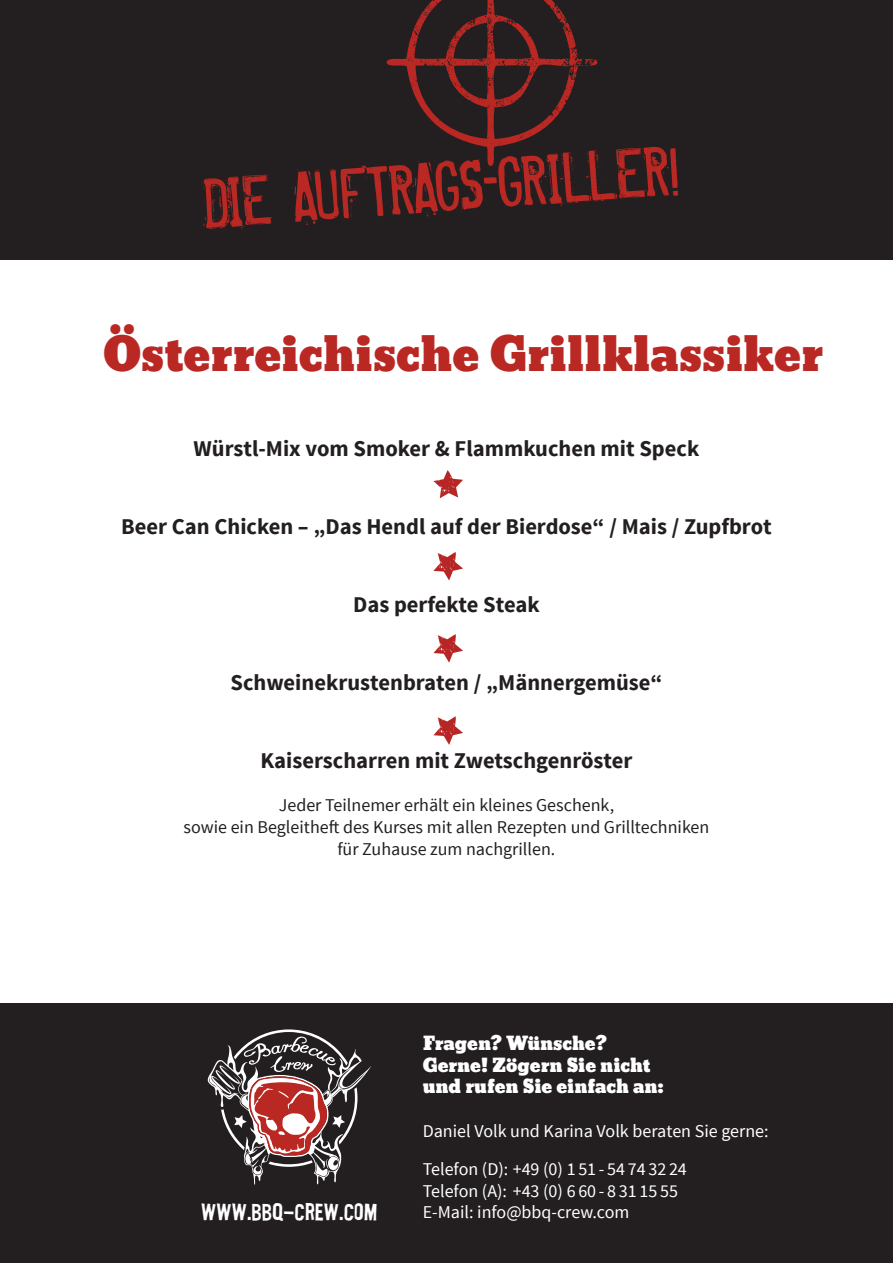
<style>
.page{position:relative;width:893px;height:1263px;background:#fff}
.page>*{position:absolute;margin:0;border:0;box-sizing:border-box;transform-origin:0 0}
.t1{font:45px "Bevan";color:#ba2824}
.t2{font:700 22.5px "Source Sans Pro";color:#231f20}
.t3{font:22.05px "Flyerfonts Hardcore";letter-spacing:.03em;color:#fff}
.t4{font:18px/21.6px "Source Sans Pro";color:#231f20;text-align:center}
.t5{font:18px/38.5px "Source Sans Pro";color:#fff}
.t6{font:18px/21.6px "Bevan";color:#fff}
</style>
<div class="page">
<div style="left:0;top:0;width:893px;height:259px;background:#231f20"></div>
<div style="left:0;top:1003px;width:893px;height:260px;background:#231f20"></div>
<svg style="left:433px;top:470px;width:30px;height:28px"></svg>
<svg style="left:433px;top:551px;width:30px;height:29px"></svg>
<svg style="left:433px;top:634px;width:30px;height:29px"></svg>
<svg style="left:433px;top:716px;width:30px;height:29px"></svg>
<svg style="left:202px;top:175px;width:70px;height:55px"></svg>
<svg style="left:292px;top:0;width:386px;height:225px"></svg>
<svg style="left:208px;top:1029px;width:163px;height:156px"></svg>
<h1 class="t1" style="left:103px;top:318px;width:722px">Österreichische Grillklassiker</h1>
<p class="t2" style="left:194px;top:434px;width:507px">Würstl-Mix vom Smoker &amp; Flammkuchen mit Speck</p>
<p class="t2" style="left:121px;top:512px;width:652px">Beer Can Chicken – „Das Hendl auf der Bierdose“ / Mais / Zupfbrot</p>
<p class="t2" style="left:353px;top:590px;width:188px">Das perfekte Steak</p>
<p class="t2" style="left:230px;top:668px;width:433px">Schweinekrustenbraten / „Männergemüse“</p>
<p class="t2" style="left:260px;top:746px;width:373px">Kaiserscharren mit Zwetschgenröster</p>
<p class="t4" style="left:184px;top:795px;width:527px">Jeder Teilnemer erhält ein kleines Geschenk,<br>sowie ein Begleitheft des Kurses mit allen Rezepten und Grilltechniken für Zuhause zum nachgrillen.</p>
<p class="t6" style="left:423px;top:1033px;width:243px">Fragen? Wünsche?<br>Gerne! Zögern Sie nicht und rufen Sie einfach an:</p>
<p class="t5" style="left:423px;top:1112px;width:347px">Daniel Volk und Karina Volk beraten Sie gerne:<br>Telefon (D): +49 (0) 1 51 - 54 74 32 24</p>
<p class="t5" style="left:423px;top:1172px;width:257px">Telefon (A): +43 (0) 6 60 - 8 31 15 55</p>
<p class="t3" style="left:202px;top:1198px;width:177px">WWW.BBQ-CREW.COM</p>
<p class="t5" style="left:423px;top:1193px;width:208px">E-Mail: info@bbq-crew.com</p>
</div>
